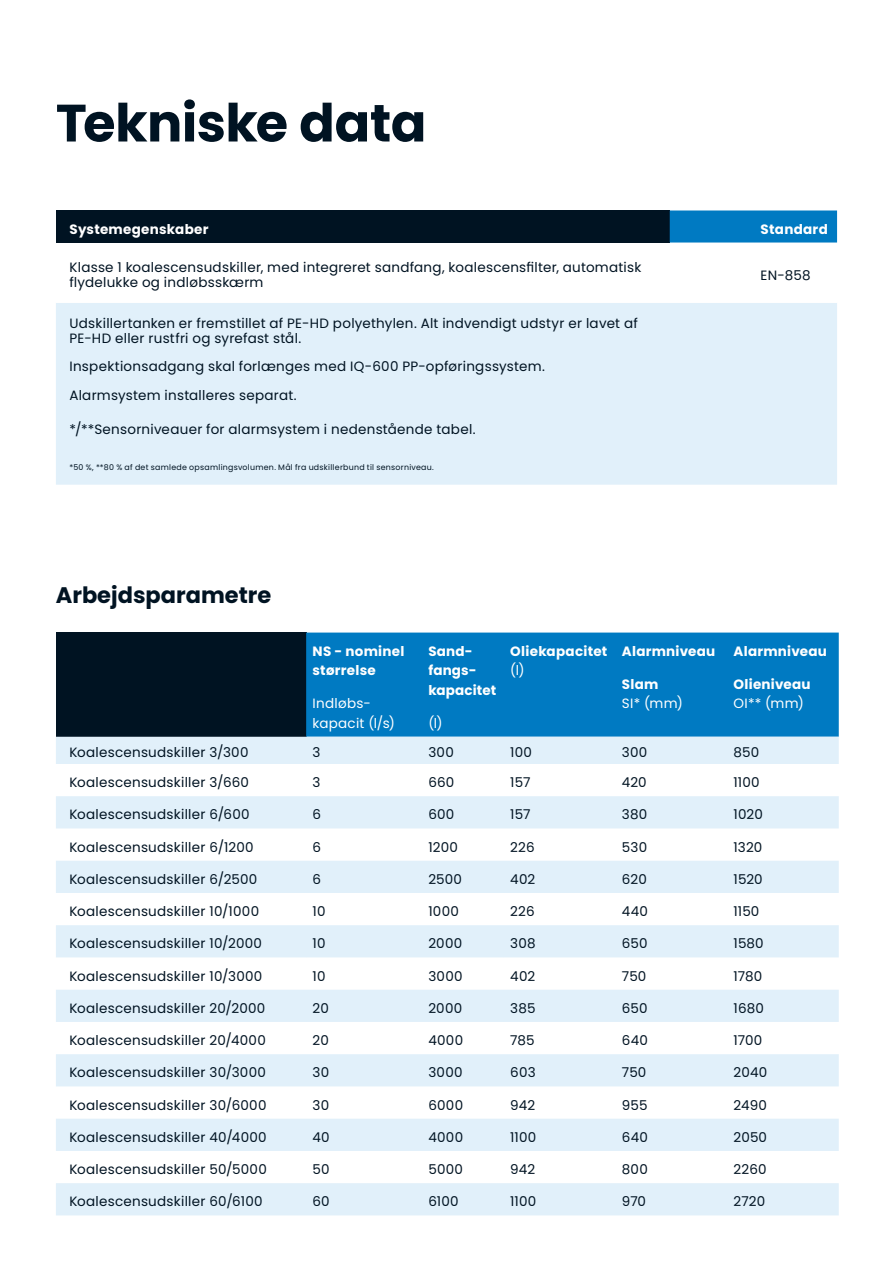
<style>
.page{position:relative;width:893px;height:1263px;background:#fff}
.page>*{position:absolute;margin:0;border:0;box-sizing:border-box;transform-origin:0 0}
.Medium_Header_-_35pt{font:700 52.5px "Poppins";letter-spacing:-.01em;color:#001322}
.Subhead_-_15pt{font:700 22.5px "Poppins";color:#001322}
.Body_Copy_-_9pt{font:13.5px/15px "Poppins";letter-spacing:.02em;color:#001322}
.Body_Copy_-_9pt-2{font:700 13.5px/19.5px "Poppins";letter-spacing:.02em;color:#fff}
.Body_Copy_-_9pt-3{font:13.5px/19.5px "Poppins";letter-spacing:.02em;color:#fff}
.Body_Copy_-_9pt-4{font:7.8px "Poppins";letter-spacing:.035em;color:#001322}
.s1{font-weight:400}
.s2{font-weight:700}
</style>
<div class="page">
<div style="left:56px;top:210px;width:614px;height:33px;background:#001322"></div>
<div style="left:670px;top:210px;width:167px;height:33px;background:#007ac2"></div>
<div style="left:56px;top:303px;width:781px;height:182px;background:#e1f0fa"></div>
<div style="left:56px;top:632px;width:250px;height:105px;background:#001322"></div>
<div style="left:306px;top:632px;width:533px;height:105px;background:#007ac2"></div>
<svg style="left:56px;top:737px;width:783px;height:478px;fill:#e1f0fa"></svg>
<p class="Medium_Header_-_35pt" style="left:56px;top:93px;width:372px">Tekniske data</p>
<p class="Body_Copy_-_9pt-2" style="left:69px;top:219px;width:141px">Systemegenskaber</p>
<p class="Body_Copy_-_9pt-2" style="left:761px;top:219px;width:69px">Standard</p>
<p class="Body_Copy_-_9pt" style="left:69px;top:260px;width:573px">Klasse 1 koalescensudskiller, med integreret sandfang, koalescensfilter, automatisk flydelukke og indløbsskærm</p>
<p class="Body_Copy_-_9pt" style="left:761px;top:268px;width:52px">EN-858</p>
<p class="Body_Copy_-_9pt" style="left:69px;top:316px;width:570px">Udskillertanken er fremstillet af PE-HD polyethylen. Alt indvendigt udstyr er lavet af<br>PE-HD eller rustfri og syrefast stål.</p>
<p class="Body_Copy_-_9pt" style="left:69px;top:359px;width:477px">Inspektionsadgang skal forlænges med IQ-600 PP-opføringssystem.</p>
<p class="Body_Copy_-_9pt" style="left:69px;top:388px;width:229px">Alarmsystem installeres separat.</p>
<p class="Body_Copy_-_9pt" style="left:69px;top:421px;width:408px">*/**Sensorniveauer for alarmsystem i nedenstående tabel.</p>
<p class="Body_Copy_-_9pt-4" style="left:69px;top:462px;width:366px">*50 %, **80 % af det samlede opsamlingsvolumen. Mål fra udskillerbund til sensorniveau.</p>
<p class="Subhead_-_15pt" style="left:56px;top:582px;width:217px">Arbejdsparametre</p>
<p class="Body_Copy_-_9pt-2" style="left:313px;top:641px;width:93px">NS - nominel størrelse</p>
<p class="Body_Copy_-_9pt-3" style="left:313px;top:694px;width:84px">Indløbs&shy;kapacit (l/s)</p>
<p class="Body_Copy_-_9pt-2" style="left:428px;top:641px;width:69px">Sand&shy;fangs&shy;kapacitet</p>
<p class="Body_Copy_-_9pt-3" style="left:428px;top:713px;width:16px">(l)</p>
<p class="Body_Copy_-_9pt-2" style="left:510px;top:641px;width:99px">Oliekapacitet <span class="s1">(l)</span></p>
<p class="Body_Copy_-_9pt-2" style="left:622px;top:641px;width:95px">Alarmniveau</p>
<p class="Body_Copy_-_9pt-3" style="left:622px;top:674px;width:63px"><span class="s2">Slam<br></span>SI* (mm)</p>
<p class="Body_Copy_-_9pt-2" style="left:733px;top:641px;width:95px">Alarmniveau</p>
<p class="Body_Copy_-_9pt-2" style="left:733px;top:674px;width:79px">Olieniveau<br><span class="s1">OI** (mm)</span></p>
<p class="Body_Copy_-_9pt" style="left:69px;top:745px;width:181px">Koalescensudskiller 3/300</p>
<p class="Body_Copy_-_9pt" style="left:313px;top:745px;width:9px">3</p>
<p class="Body_Copy_-_9pt" style="left:428px;top:745px;width:27px">300</p>
<p class="Body_Copy_-_9pt" style="left:510px;top:745px;width:23px">100</p>
<p class="Body_Copy_-_9pt" style="left:622px;top:745px;width:27px">300</p>
<p class="Body_Copy_-_9pt" style="left:733px;top:745px;width:27px">850</p>
<p class="Body_Copy_-_9pt" style="left:69px;top:775px;width:181px">Koalescensudskiller 3/660</p>
<p class="Body_Copy_-_9pt" style="left:313px;top:775px;width:9px">3</p>
<p class="Body_Copy_-_9pt" style="left:428px;top:775px;width:27px">660</p>
<p class="Body_Copy_-_9pt" style="left:510px;top:775px;width:22px">157</p>
<p class="Body_Copy_-_9pt" style="left:622px;top:775px;width:26px">420</p>
<p class="Body_Copy_-_9pt" style="left:733px;top:775px;width:28px">1100</p>
<p class="Body_Copy_-_9pt" style="left:69px;top:807px;width:182px">Koalescensudskiller 6/600</p>
<p class="Body_Copy_-_9pt" style="left:313px;top:807px;width:10px">6</p>
<p class="Body_Copy_-_9pt" style="left:428px;top:807px;width:28px">600</p>
<p class="Body_Copy_-_9pt" style="left:510px;top:807px;width:22px">157</p>
<p class="Body_Copy_-_9pt" style="left:622px;top:807px;width:27px">380</p>
<p class="Body_Copy_-_9pt" style="left:733px;top:807px;width:31px">1020</p>
<p class="Body_Copy_-_9pt" style="left:69px;top:839px;width:186px">Koalescensudskiller 6/1200</p>
<p class="Body_Copy_-_9pt" style="left:313px;top:839px;width:10px">6</p>
<p class="Body_Copy_-_9pt" style="left:428px;top:839px;width:31px">1200</p>
<p class="Body_Copy_-_9pt" style="left:510px;top:839px;width:26px">226</p>
<p class="Body_Copy_-_9pt" style="left:622px;top:839px;width:27px">530</p>
<p class="Body_Copy_-_9pt" style="left:733px;top:839px;width:30px">1320</p>
<p class="Body_Copy_-_9pt" style="left:69px;top:872px;width:189px">Koalescensudskiller 6/2500</p>
<p class="Body_Copy_-_9pt" style="left:313px;top:872px;width:10px">6</p>
<p class="Body_Copy_-_9pt" style="left:428px;top:872px;width:35px">2500</p>
<p class="Body_Copy_-_9pt" style="left:510px;top:872px;width:27px">402</p>
<p class="Body_Copy_-_9pt" style="left:622px;top:872px;width:26px">620</p>
<p class="Body_Copy_-_9pt" style="left:733px;top:872px;width:31px">1520</p>
<p class="Body_Copy_-_9pt" style="left:69px;top:904px;width:191px">Koalescensudskiller 10/1000</p>
<p class="Body_Copy_-_9pt" style="left:313px;top:904px;width:15px">10</p>
<p class="Body_Copy_-_9pt" style="left:428px;top:904px;width:32px">1000</p>
<p class="Body_Copy_-_9pt" style="left:510px;top:904px;width:26px">226</p>
<p class="Body_Copy_-_9pt" style="left:622px;top:904px;width:28px">440</p>
<p class="Body_Copy_-_9pt" style="left:733px;top:904px;width:27px">1150</p>
<p class="Body_Copy_-_9pt" style="left:69px;top:936px;width:194px">Koalescensudskiller 10/2000</p>
<p class="Body_Copy_-_9pt" style="left:313px;top:936px;width:15px">10</p>
<p class="Body_Copy_-_9pt" style="left:428px;top:936px;width:35px">2000</p>
<p class="Body_Copy_-_9pt" style="left:510px;top:936px;width:27px">308</p>
<p class="Body_Copy_-_9pt" style="left:622px;top:936px;width:27px">650</p>
<p class="Body_Copy_-_9pt" style="left:733px;top:936px;width:32px">1580</p>
<p class="Body_Copy_-_9pt" style="left:69px;top:968px;width:194px">Koalescensudskiller 10/3000</p>
<p class="Body_Copy_-_9pt" style="left:313px;top:968px;width:15px">10</p>
<p class="Body_Copy_-_9pt" style="left:428px;top:968px;width:36px">3000</p>
<p class="Body_Copy_-_9pt" style="left:510px;top:968px;width:27px">402</p>
<p class="Body_Copy_-_9pt" style="left:622px;top:968px;width:26px">750</p>
<p class="Body_Copy_-_9pt" style="left:733px;top:968px;width:30px">1780</p>
<p class="Body_Copy_-_9pt" style="left:69px;top:1001px;width:197px">Koalescensudskiller 20/2000</p>
<p class="Body_Copy_-_9pt" style="left:313px;top:1001px;width:18px">20</p>
<p class="Body_Copy_-_9pt" style="left:428px;top:1001px;width:35px">2000</p>
<p class="Body_Copy_-_9pt" style="left:510px;top:1001px;width:27px">385</p>
<p class="Body_Copy_-_9pt" style="left:622px;top:1001px;width:27px">650</p>
<p class="Body_Copy_-_9pt" style="left:733px;top:1001px;width:32px">1680</p>
<p class="Body_Copy_-_9pt" style="left:69px;top:1033px;width:198px">Koalescensudskiller 20/4000</p>
<p class="Body_Copy_-_9pt" style="left:313px;top:1033px;width:18px">20</p>
<p class="Body_Copy_-_9pt" style="left:428px;top:1033px;width:36px">4000</p>
<p class="Body_Copy_-_9pt" style="left:510px;top:1033px;width:26px">785</p>
<p class="Body_Copy_-_9pt" style="left:622px;top:1033px;width:27px">640</p>
<p class="Body_Copy_-_9pt" style="left:733px;top:1033px;width:30px">1700</p>
<p class="Body_Copy_-_9pt" style="left:69px;top:1065px;width:198px">Koalescensudskiller 30/3000</p>
<p class="Body_Copy_-_9pt" style="left:313px;top:1065px;width:18px">30</p>
<p class="Body_Copy_-_9pt" style="left:428px;top:1065px;width:36px">3000</p>
<p class="Body_Copy_-_9pt" style="left:510px;top:1065px;width:27px">603</p>
<p class="Body_Copy_-_9pt" style="left:622px;top:1065px;width:26px">750</p>
<p class="Body_Copy_-_9pt" style="left:733px;top:1065px;width:35px">2040</p>
<p class="Body_Copy_-_9pt" style="left:69px;top:1097px;width:199px">Koalescensudskiller 30/6000</p>
<p class="Body_Copy_-_9pt" style="left:313px;top:1097px;width:18px">30</p>
<p class="Body_Copy_-_9pt" style="left:428px;top:1097px;width:36px">6000</p>
<p class="Body_Copy_-_9pt" style="left:510px;top:1097px;width:26px">942</p>
<p class="Body_Copy_-_9pt" style="left:622px;top:1097px;width:27px">955</p>
<p class="Body_Copy_-_9pt" style="left:733px;top:1097px;width:35px">2490</p>
<p class="Body_Copy_-_9pt" style="left:69px;top:1130px;width:199px">Koalescensudskiller 40/4000</p>
<p class="Body_Copy_-_9pt" style="left:313px;top:1130px;width:19px">40</p>
<p class="Body_Copy_-_9pt" style="left:428px;top:1130px;width:36px">4000</p>
<p class="Body_Copy_-_9pt" style="left:510px;top:1130px;width:28px">1100</p>
<p class="Body_Copy_-_9pt" style="left:622px;top:1130px;width:27px">640</p>
<p class="Body_Copy_-_9pt" style="left:733px;top:1130px;width:35px">2050</p>
<p class="Body_Copy_-_9pt" style="left:69px;top:1162px;width:199px">Koalescensudskiller 50/5000</p>
<p class="Body_Copy_-_9pt" style="left:313px;top:1162px;width:19px">50</p>
<p class="Body_Copy_-_9pt" style="left:428px;top:1162px;width:36px">5000</p>
<p class="Body_Copy_-_9pt" style="left:510px;top:1162px;width:26px">942</p>
<p class="Body_Copy_-_9pt" style="left:622px;top:1162px;width:27px">800</p>
<p class="Body_Copy_-_9pt" style="left:733px;top:1162px;width:35px">2260</p>
<p class="Body_Copy_-_9pt" style="left:69px;top:1194px;width:195px">Koalescensudskiller 60/6100</p>
<p class="Body_Copy_-_9pt" style="left:313px;top:1194px;width:19px">60</p>
<p class="Body_Copy_-_9pt" style="left:428px;top:1194px;width:32px">6100</p>
<p class="Body_Copy_-_9pt" style="left:510px;top:1194px;width:28px">1100</p>
<p class="Body_Copy_-_9pt" style="left:622px;top:1194px;width:26px">970</p>
<p class="Body_Copy_-_9pt" style="left:733px;top:1194px;width:33px">2720</p>
</div>
